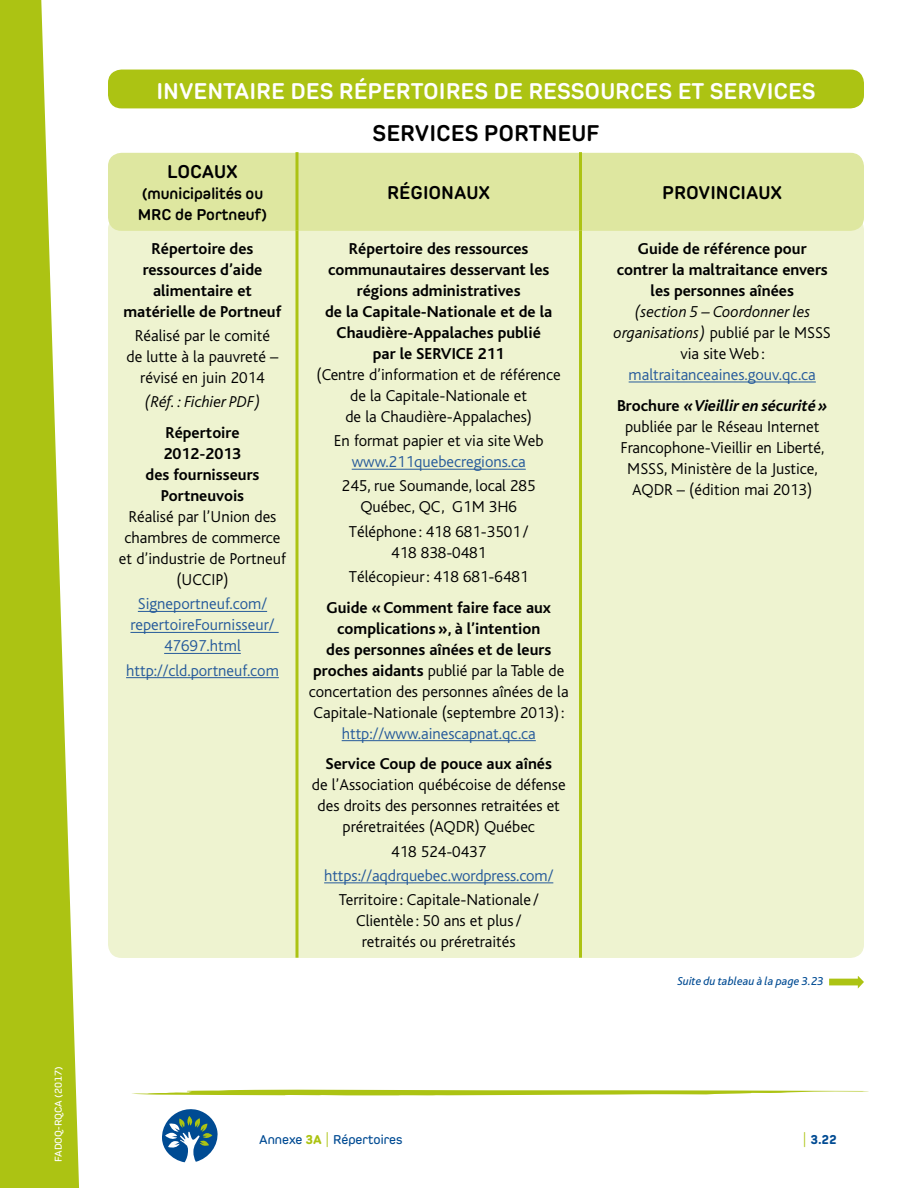
<style>
.page{position:relative;width:918px;height:1188px;background:#fff}
.page>*{position:absolute;margin:0;border:0;box-sizing:border-box;transform-origin:0 0}
.t1{font:700 24px "Pero";color:#fff}
.t2{font:700 24px "Pero";color:#000}
.t3{font:700 19.5px "Pero";color:#000}
.t4{font:300 16.5px/21px "Bliss";color:#000;text-align:center}
.t5{font:700 16.5px/21px "Bliss";color:#000;text-align:center}
.t6{font:300 16.5px/21px "Bliss";color:#275b9b;text-align:center}
.t7{font:italic 300 16.5px/21px "Bliss";color:#000;text-align:center}
.t8{font:700 16.5px/21px "Pero";color:#000}
.t9{font:600 13.5px "Pero";color:#004b93}
.t10{font:800 13.5px "Pero";color:#004b93}
.t11{font:italic 12px "Bliss";color:#004b93}
.t12{font:600 10.5px "Pero";color:#fff}
.s1{font-weight:300}
.s2{font-style:normal}
.s3{font-weight:700;color:#000}
.s4{font-weight:700;font-style:italic;color:#000}
.s5{font-weight:800;color:#acc313}
.s6{font-weight:300;font-size:22.5px;color:#acc313}
</style>
<div class="page">
<div style="left:108px;top:216px;width:756px;height:742px;background:#eef3d0;border-radius:14px"></div>
<div style="left:108px;top:153px;width:756px;height:78px;background:#dee7a0;border-radius:14px"></div>
<div style="left:108px;top:70px;width:756px;height:38px;background:#acc313;border-radius:14px"></div>
<svg style="left:829px;top:976px;width:35px;height:13px"></svg>
<svg style="left:0;top:0;width:80px;height:1188px;fill:#acc313"></svg>
<svg style="left:162px;top:1109px;width:56px;height:53px"></svg>
<svg style="left:132px;top:1090px;width:737px;height:5px;background:#c0d14d"></svg>
<hr style="left:296px;top:152px;width:2px;height:78px;background:#acc313">
<hr style="left:579px;top:152px;width:3px;height:78px;background:#acc313">
<hr style="left:296px;top:230px;width:2px;height:728px;background:#acc313">
<hr style="left:579px;top:230px;width:3px;height:728px;background:#acc313">
<hr style="left:138px;top:611px;width:129px;height:1px;background:#275b9b">
<hr style="left:130px;top:632px;width:149px;height:1px;background:#275b9b">
<hr style="left:164px;top:653px;width:77px;height:1px;background:#275b9b">
<hr style="left:126px;top:677px;width:153px;height:1px;background:#275b9b">
<hr style="left:352px;top:469px;width:174px;height:1px;background:#275b9b">
<hr style="left:342px;top:740px;width:194px;height:1px;background:#275b9b">
<hr style="left:324px;top:883px;width:229px;height:1px;background:#275b9b">
<hr style="left:629px;top:382px;width:187px;height:1px;background:#275b9b">
<p class="t12" style="left:52px;top:1162px;width:97px;rotate:-90deg">FADOQ-RQCA (2017)</p>
<h1 class="t1" style="left:156px;top:77px;width:661px">INVENTAIRE DES RÉPERTOIRES DE RESSOURCES ET SERVICES</h1>
<h1 class="t2" style="left:373px;top:119px;width:228px">SERVICES PORTNEUF</h1>
<p class="t3" style="left:167px;top:160px;width:72px">LOCAUX</p>
<p class="t8" style="left:138px;top:182px;width:131px">(municipalités ou<br>MRC de Portneuf)</p>
<p class="t3" style="left:387px;top:181px;width:104px">RÉGIONAUX</p>
<p class="t3" style="left:662px;top:181px;width:121px">PROVINCIAUX</p>
<p class="t5" style="left:124px;top:238px;width:159px">Répertoire des ressources d’aide alimentaire et matérielle de Portneuf</p>
<p class="t4" style="left:127px;top:325px;width:153px">Réalisé par le comité de lutte à la pauvreté – révisé en juin 2014</p>
<p class="t7" style="left:144px;top:392px;width:118px">(Réf.: Fichier PDF)</p>
<p class="t5" style="left:146px;top:422px;width:115px">Répertoire<br>2012-2013<br>des fournisseurs<br>Portneuvois</p>
<p class="t4" style="left:119px;top:506px;width:169px">Réalisé par l’Union des chambres de commerce et d’industrie de Portneuf (UCCIP)</p>
<p class="t6" style="left:130px;top:594px;width:146px">Signeportneuf.com/ repertoireFournisseur/<br>47697.html</p>
<p class="t6" style="left:126px;top:660px;width:154px">http://cld.portneuf.com</p>
<p class="t5" style="left:325px;top:238px;width:229px">Répertoire des ressources communautaires desservant les régions administratives<br>de la Capitale-Nationale et de la<br>Chaudière-Appalaches publié par le SERVICE 211</p>
<p class="t4" style="left:317px;top:364px;width:246px">(Centre d’information et de référence de la Capitale-Nationale et<br>de la Chaudière-Appalaches)</p>
<p class="t4" style="left:334px;top:430px;width:211px">En format papier et via site Web</p>
<p class="t6" style="left:352px;top:451px;width:176px">www.211quebecregions.ca</p>
<p class="t4" style="left:342px;top:476px;width:195px">245, rue Soumande, local 285<br>Québec, QC, G1M 3H6</p>
<p class="t4" style="left:349px;top:521px;width:181px">Téléphone : 418 681-3501/<br>418 838-0481</p>
<p class="t4" style="left:349px;top:566px;width:181px">Télécopieur: 418 681-6481</p>
<p class="t5" style="left:309px;top:597px;width:261px">Guide «Comment faire face aux complications», à l’intention<br>des personnes aînées et de leurs proches aidants <span class="s1">publié par la Table de concertation des personnes aînées de la Capitale-Nationale (septembre 2013):</span></p>
<p class="t6" style="left:342px;top:723px;width:196px">http://www.ainescapnat.qc.ca</p>
<p class="t5" style="left:325px;top:754px;width:228px">Service Coup de pouce aux aînés</p>
<p class="t4" style="left:312px;top:775px;width:255px">de l’Association québécoise de défense des droits des personnes retraitées et préretraitées (AQDR) Québec</p>
<p class="t4" style="left:391px;top:841px;width:97px">418 524-0437</p>
<p class="t6" style="left:324px;top:865px;width:231px">https://aqdrquebec.wordpress.com/</p>
<p class="t4" style="left:339px;top:889px;width:201px">Territoire : Capitale-Nationale /<br>Clientèle : 50 ans et plus/ retraités ou préretraités</p>
<p class="t5" style="left:617px;top:238px;width:213px">Guide de référence pour contrer la maltraitance envers les personnes aînées</p>
<p class="t7" style="left:614px;top:301px;width:219px">(section 5 – Coordonner les organisations) <span class="s2">publié par le MSSS via site Web :</span></p>
<p class="t6" style="left:617px;top:359px;width:212px;line-height:30.8px">maltraitanceaines.gouv.qc.ca<br><span class="s3">Brochure</span> <span class="s4">«Vieillir en sécurité»</span></p>
<p class="t4" style="left:621px;top:416px;width:205px">publiée par le Réseau Internet<br>Francophone-Vieillir en Liberté,<br>MSSS, Ministère de la Justice,<br>AQDR – (édition mai 2013)</p>
<p class="t11" style="left:678px;top:975px;width:147px">Suite du tableau à la page 3.23</p>
<p class="t9" style="left:259px;top:1132px;width:145px">Annexe <span class="s5">3A</span> <span class="s6">I</span> Répertoires</p>
<p class="t10" style="left:802px;top:1132px;width:36px"><span class="s6">I</span> 3.22</p>
</div>
